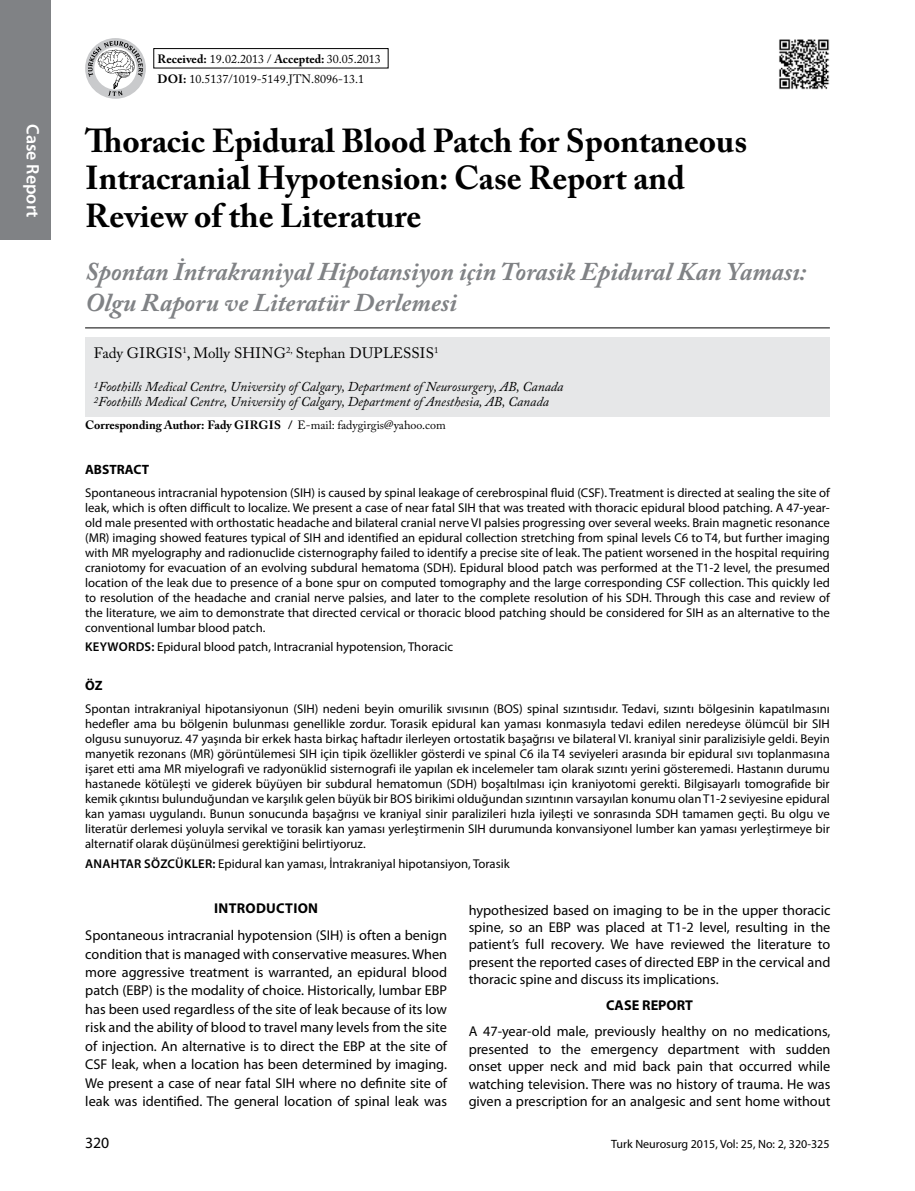
<style>
.page{position:relative;width:915px;height:1191px;background:#fff}
.page>*{position:absolute;margin:0;border:0;box-sizing:border-box;transform-origin:0 0}
.t1{font:700 33px/37.5px "Adobe Caslon Pro";color:#000}
.t2{font:italic 700 25.5px/31.5px "Adobe Caslon Pro";color:#808285}
.t3{font:600 18px "Myriad Pro";color:#fff}
.t4{font:15.75px "Myriad Pro";color:#000}
.t5{font:15px "Adobe Caslon Pro";letter-spacing:.005em;color:#000}
.t6{font:14.25px/18.5px "Myriad Pro";color:#000;text-align:justify}
.t7{font:700 14.25px "Myriad Pro";color:#000}
.t8{font:italic 13.5px/15px "Adobe Caslon Pro";color:#000}
.t9{font:700 13.5px "Myriad Pro";color:#000}
.t10{font:12.75px/15px "Myriad Pro";color:#000;text-align:justify}
.t11{font:12px/20.2px "Adobe Caslon Pro";color:#000}
.t12{font:700 12px "Adobe Caslon Pro";color:#000}
.t13{font:12px "Myriad Pro";color:#000}
.s1{font-weight:700}
.s2{font-weight:400}
.s3{font-weight:600}
</style>
<div class="page">
<div style="left:0;top:0;width:51px;height:240px;background:#808285"></div>
<div style="left:153px;top:48px;width:235px;height:20px;border:1px solid #000"></div>
<div style="left:85px;top:38px;width:61px;height:61px;background:#c9cacc;border-radius:50%"></div>
<svg style="left:88px;top:41px;width:55px;height:55px"></svg>
<div style="left:85px;top:338px;width:744px;height:79px;background:#e6e7e8"></div>
<hr style="left:85px;top:327px;width:744px;height:1px;background:#000">
<img style="left:779px;top:39px;width:50px;height:50px">
<h3 class="t3" style="left:44px;top:124px;width:95px;rotate:90deg">CASE REPORT</h3>
<p class="t11" style="left:157px;top:48px;width:225px"><span class="s1">Received:</span> 19.02.2013 / <span class="s1">Accepted:</span> 30.05.2013<br><span class="s1">DOI:</span> 10.5137/1019-5149.JTN.8096-13.1</p>
<h1 class="t1" style="left:85px;top:122px;width:663px">Thoracic Epidural Blood Patch for Spontaneous<br>Intracranial Hypotension: Case Report and<br>Review of the Literature</h1>
<h2 class="t2" style="left:85px;top:255px;width:722px">Spontan İntrakraniyal Hipotansiyon için Torasik Epidural Kan Yaması:<br>Olgu Raporu ve Literatür Derlemesi</h2>
<p class="t5" style="left:94px;top:344px;width:346px">Fady Gırgıs<sup>1</sup>, Molly Shıng<sup>2,</sup> Stephan DuPlessıs<sup>1</sup></p>
<p class="t8" style="left:94px;top:379px;width:471px"><sup>1</sup>Foothills Medical Centre, University of Calgary, Department of Neurosurgery, AB, Canada<br><sup>2</sup>Foothills Medical Centre, University of Calgary, Department of Anesthesia, AB, Canada</p>
<p class="t12" style="left:85px;top:417px;width:362px">Corresponding Author: Fady Gırg ıs / <span class="s2">E-mail: fadygirgis@yahoo.com</span></p>
<p class="t9" style="left:85px;top:460px;width:65px">ABSTRACT</p>
<p class="t10" style="left:85px;top:485px;width:746px">Spontaneous intracranial hypotension (SIH) is caused by spinal leakage of cerebrospinal fluid (CSF). Treatment is directed at sealing the site of leak, which is often difficult to localize. We present a case of near fatal SIH that was treated with thoracic epidural blood patching. A 47-year&shy;old male presented with orthostatic headache and bilateral cranial nerve VI palsies progressing over several weeks. Brain magnetic resonance (MR) imaging showed features typical of SIH and identified an epidural collection stretching from spinal levels C6 to T4, but further imaging with MR myelography and radionuclide cisternography failed to identify a precise site of leak. The patient worsened in the hospital requiring craniotomy for evacuation of an evolving subdural hematoma (SDH). Epidural blood patch was performed at the T1-2 level, the presumed location of the leak due to presence of a bone spur on computed tomography and the large corresponding CSF collection. This quickly led to resolution of the headache and cranial nerve palsies, and later to the complete resolution of his SDH. Through this case and review of the literature, we aim to demonstrate that directed cervical or thoracic blood patching should be considered for SIH as an alternative to the conventional lumbar blood patch.</p>
<p class="t10" style="left:85px;top:639px;width:369px"><span class="s3">KEYWORDS:</span> Epidural blood patch, Intracranial hypotension, Thoracic</p>
<p class="t9" style="left:85px;top:676px;width:19px">ÖZ</p>
<p class="t10" style="left:85px;top:701px;width:746px">Spontan intrakraniyal hipotansiyonun (SIH) nedeni beyin omurilik sıvısının (BOS) spinal sızıntısıdır. Tedavi, sızıntı bölgesinin kapatılmasını hedefler ama bu bölgenin bulunması genellikle zordur. Torasik epidural kan yaması konmasıyla tedavi edilen neredeyse ölümcül bir SIH olgusu sunuyoruz. 47 yaşında bir erkek hasta birkaç haftadır ilerleyen ortostatik başağrısı ve bilateral VI. kraniyal sinir paralizisiyle geldi. Beyin manyetik rezonans (MR) görüntülemesi SIH için tipik özellikler gösterdi ve spinal C6 ila T4 seviyeleri arasında bir epidural sıvı toplanmasına işaret etti ama MR miyelografi ve radyonüklid sisternografi ile yapılan ek incelemeler tam olarak sızıntı yerini gösteremedi. Hastanın durumu hastanede kötüleşti ve giderek büyüyen bir subdural hematomun (SDH) boşaltılması için kraniyotomi gerekti. Bilgisayarlı tomografide bir kemik çıkıntısı bulunduğundan ve karşılık gelen büyük bir BOS birikimi olduğundan sızıntının varsayılan konumu olan T1-2 seviyesine epidural kan yaması uygulandı. Bunun sonucunda başağrısı ve kraniyal sinir paralizileri hızla iyileşti ve sonrasında SDH tamamen geçti. Bu olgu ve literatür derlemesi yoluyla servikal ve torasik kan yaması yerleştirmenin SIH durumunda konvansiyonel lumber kan yaması yerleştirmeye bir alternatif olarak düşünülmesi gerektiğini belirtiyoruz.</p>
<p class="t10" style="left:85px;top:855px;width:426px"><span class="s3">ANAHTAR SÖZCÜKLER:</span> Epidural kan yaması, İntrakraniyal hipotansiyon, Torasik</p>
<p class="t7" style="left:214px;top:899px;width:15px">INTRODUCTION</p>
<p class="t6" style="left:85px;top:926px;width:363px">Spontaneous intracranial hypotension (SIH) is often a benign condition that is managed with conservative measures. When more aggressive treatment is warranted, an epidural blood patch (EBP) is the modality of choice. Historically, lumbar EBP has been used regardless of the site of leak because of its low risk and the ability of blood to travel many levels from the site of injection. An alternative is to direct the EBP at the site of CSF leak, when a location has been determined by imaging.<br>We present a case of near fatal SIH where no definite site of leak was identified. The general location of spinal leak was</p>
<p class="t6" style="left:468px;top:901px;width:363px;line-height:17.4px">hypothesized based on imaging to be in the upper thoracic spine, so an EBP was placed at T1-2 level, resulting in the patient’s full recovery. We have reviewed the literature to present the reported cases of directed EBP in the cervical and thoracic spine and discuss its implications.</p>
<p class="t7" style="left:605px;top:996px;width:88px">CASE REPORT</p>
<p class="t6" style="left:468px;top:1022px;width:363px;line-height:17.4px">A 47-year-old male, previously healthy on no medications, presented to the emergency department with sudden onset upper neck and mid back pain that occurred while watching television. There was no history of trauma. He was given a prescription for an analgesic and sent home without</p>
<p class="t4" style="left:85px;top:1133px;width:26px">320</p>
<p class="t13" style="left:611px;top:1137px;width:220px">Turk Neurosurg 2015, Vol: 25, No: 2, 320-325</p>
</div>
